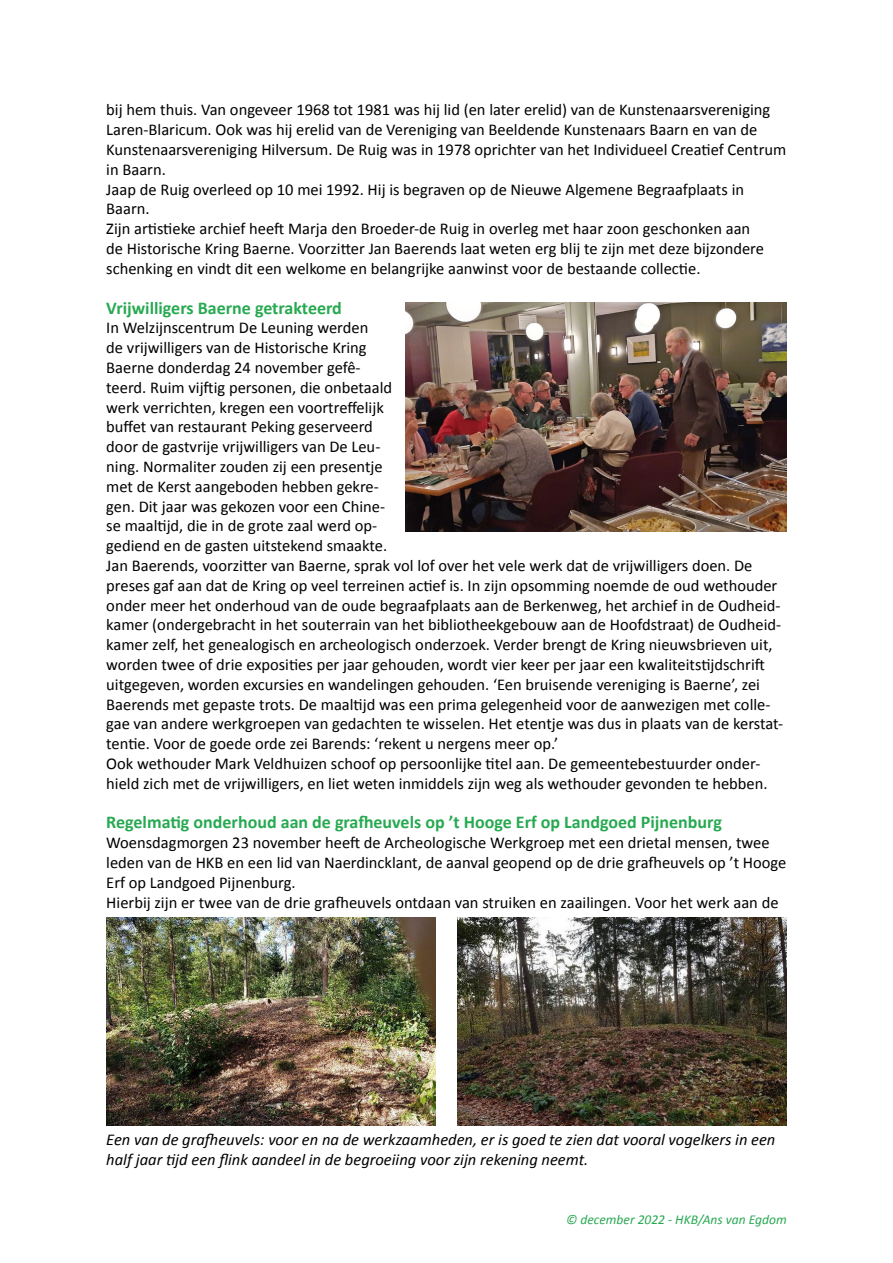
<style>
.page{position:relative;width:893px;height:1263px;background:#fff}
.page>*{position:absolute;margin:0;border:0;box-sizing:border-box;transform-origin:0 0}
.t1{font:700 18px "Calibri";color:#27a951}
.t2{font:16.5px/19.8px "Calibri";color:#000}
.t3{font:italic 16.5px/19.8px "Calibri";color:#000}
.t4{font:italic 13.5px "Calibri";color:#27a951}
</style>
<div class="page">
<img style="left:405px;top:302px;width:382px;height:229px">
<img style="left:106px;top:917px;width:330px;height:208px">
<img style="left:457px;top:917px;width:330px;height:208px">
<p class="t2" style="left:106px;top:100px;width:681px">bij hem thuis. Van ongeveer 1968 tot 1981 was hij lid (en later erelid) van de Kunstenaarsvereniging Laren-Blaricum. Ook was hij erelid van de Vereniging van Beeldende Kunstenaars Baarn en van de Kunstenaarsvereniging Hilversum. De Ruig was in 1978 oprichter van het Individueel Creatief Centrum in Baarn.<br>Jaap de Ruig overleed op 10 mei 1992. Hij is begraven op de Nieuwe Algemene Begraafplaats in Baarn.<br>Zijn artistieke archief heeft Marja den Broeder-de Ruig in overleg met haar zoon geschonken aan<br>de Historische Kring Baerne. Voorzitter Jan Baerends laat weten erg blij te zijn met deze bijzondere schenking en vindt dit een welkome en belangrijke aanwinst voor de bestaande collectie.</p>
<p class="t1" style="left:106px;top:295px;width:237px">Vrijwilligers Baerne getrakteerd</p>
<p class="t2" style="left:106px;top:317px;width:678px">In Welzijnscentrum De Leuning werden<br>de vrijwilligers van de Historische Kring<br>Baerne donderdag 24 november gefê-<br>teerd. Ruim vijftig personen, die onbetaald<br>werk verrichten, kregen een voortreffelijk<br>buffet van restaurant Peking geserveerd<br>door de gastvrije vrijwilligers van De Leu-<br>ning. Normaliter zouden zij een presentje<br>met de Kerst aangeboden hebben gekre-<br>gen. Dit jaar was gekozen voor een Chine-<br>se maaltijd, die in de grote zaal werd op-<br>gediend en de gasten uitstekend smaakte.<br>Jan Baerends, voorzitter van Baerne, sprak vol lof over het vele werk dat de vrijwilligers doen. De preses gaf aan dat de Kring op veel terreinen actief is. In zijn opsomming noemde de oud wethouder onder meer het onderhoud van de oude begraafplaats aan de Berkenweg, het archief in de Oudheid&shy;kamer (ondergebracht in het souterrain van het bibliotheekgebouw aan de Hoofdstraat) de Oudheid&shy;kamer zelf, het genealogisch en archeologisch onderzoek. Verder brengt de Kring nieuwsbrieven uit, worden twee of drie exposities per jaar gehouden, wordt vier keer per jaar een kwaliteitstijdschrift uitgegeven, worden excursies en wandelingen gehouden. ‘Een bruisende vereniging is Baerne’, zei Baerends met gepaste trots. De maaltijd was een prima gelegenheid voor de aanwezigen met colle&shy;gae van andere werkgroepen van gedachten te wisselen. Het etentje was dus in plaats van de kerstat&shy;tentie. Voor de goede orde zei Barends: ‘rekent u nergens meer op.’<br>Ook wethouder Mark Veldhuizen schoof op persoonlijke titel aan. De gemeentebestuurder onder&shy;hield zich met de vrijwilligers, en liet weten inmiddels zijn weg als wethouder gevonden te hebben.</p>
<p class="t1" style="left:106px;top:810px;width:617px">Regelmatig onderhoud aan de grafheuvels op ’t Hooge Erf op Landgoed Pijnenburg</p>
<p class="t2" style="left:106px;top:832px;width:682px">Woensdagmorgen 23 november heeft de Archeologische Werkgroep met een drietal mensen, twee leden van de HKB en een lid van Naerdincklant, de aanval geopend op de drie grafheuvels op ’t Hooge Erf op Landgoed Pijnenburg.<br>Hierbij zijn er twee van de drie grafheuvels ontdaan van struiken en zaailingen. Voor het werk aan de</p>
<p class="t3" style="left:106px;top:1129px;width:671px">Een van de grafheuvels: voor en na de werkzaamheden, er is goed te zien dat vooral vogelkers in een half jaar tijd een flink aandeel in de begroeiing voor zijn rekening neemt.</p>
<p class="t4" style="left:566px;top:1210px;width:222px">© december 2022 - HKB/Ans van Egdom</p>
</div>
